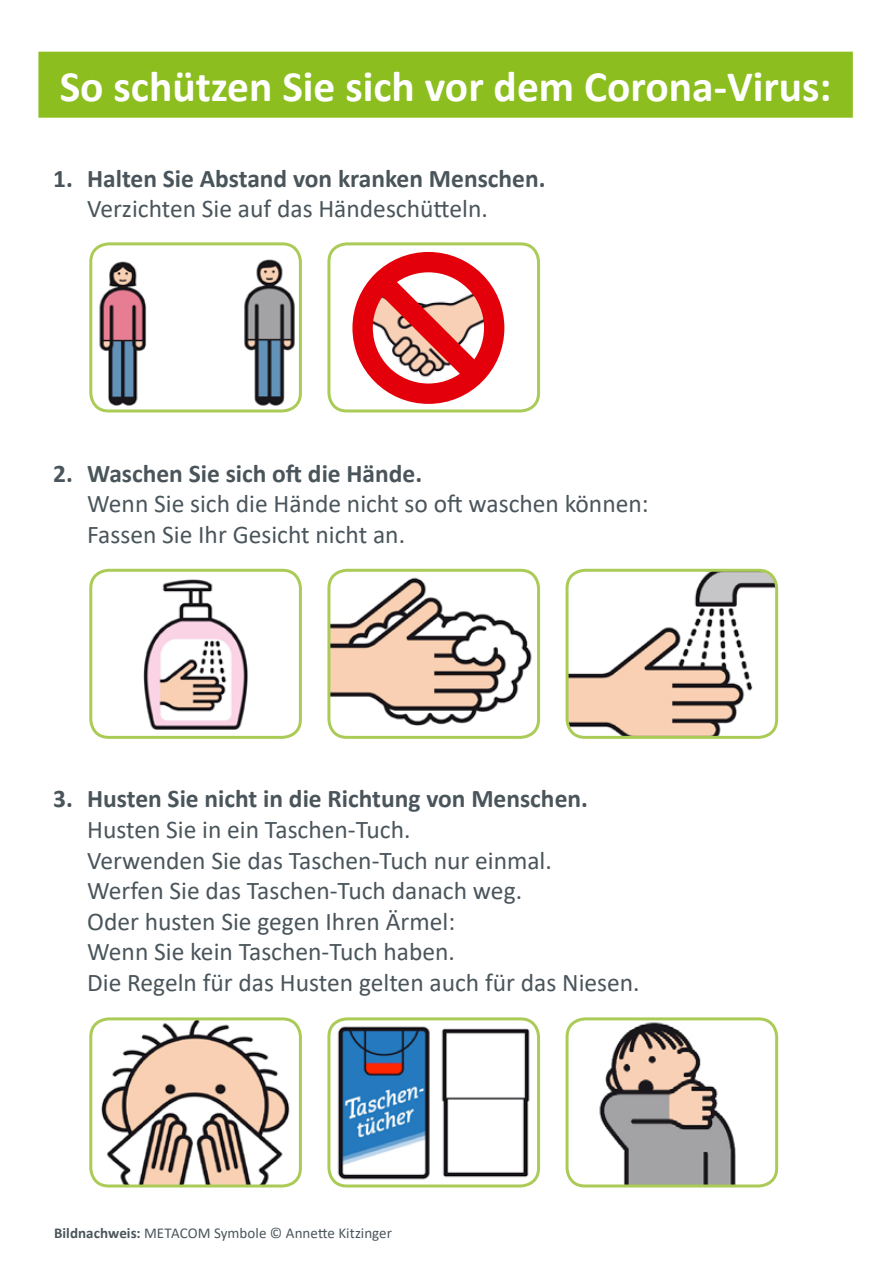
<style>
.page{position:relative;width:893px;height:1263px;background:#fff}
.page>*{position:absolute;margin:0;border:0;box-sizing:border-box;transform-origin:0 0}
.t1{font:700 43.5px "Calibri";color:#fff}
.t2{font:25.5px/30.6px "Calibri";color:#4a555b}
.t3{font:700 25.5px "Calibri";color:#4a555b}
.t4{font:15px "Calibri";letter-spacing:.005em;color:#4a555b}
.s1{font-weight:700}
</style>
<div class="page">
<div style="left:38px;top:52px;width:815px;height:66px;background:#8bbe1e"></div>
<img style="left:93px;top:1021px;width:207px;height:165px">
<div style="left:89px;top:1017px;width:213px;height:170px;border:3px solid #abcb57;border-radius:18px"></div>
<img style="left:331px;top:1021px;width:207px;height:165px">
<div style="left:327px;top:1017px;width:213px;height:170px;border:3px solid #abcb57;border-radius:18px"></div>
<img style="left:567px;top:1021px;width:210px;height:165px">
<div style="left:566px;top:1017px;width:212px;height:170px;border:3px solid #abcb57;border-radius:18px"></div>
<img style="left:567px;top:570px;width:210px;height:167px">
<div style="left:566px;top:569px;width:212px;height:170px;border:3px solid #abcb57;border-radius:18px"></div>
<img style="left:331px;top:570px;width:207px;height:165px">
<div style="left:327px;top:569px;width:213px;height:170px;border:3px solid #abcb57;border-radius:18px"></div>
<img style="left:143px;top:579px;width:105px;height:151px">
<div style="left:89px;top:569px;width:213px;height:170px;border:3px solid #abcb57;border-radius:18px"></div>
<div style="left:89px;top:242px;width:213px;height:170px;border:3px solid #abcb57;border-radius:18px"></div>
<img style="left:244px;top:259px;width:51px;height:149px">
<img style="left:97px;top:261px;width:50px;height:147px">
<div style="left:327px;top:242px;width:213px;height:170px;border:3px solid #abcb57;border-radius:18px"></div>
<svg style="left:354px;top:254px;width:149px;height:148px"></svg>
<h1 class="t1" style="left:60px;top:55px;width:773px">So schützen Sie sich vor dem Corona-Virus:</h1>
<p class="t3" style="left:53px;top:160px;width:494px">1. Halten Sie Abstand von kranken Menschen.</p>
<p class="t2" style="left:87px;top:193px;width:402px">Verzichten Sie auf das Händeschütteln.</p>
<p class="t3" style="left:53px;top:455px;width:371px">2. Waschen Sie sich oft die Hände.</p>
<p class="t2" style="left:87px;top:488px;width:563px">Wenn Sie sich die Hände nicht so oft waschen können:<br>Fassen Sie Ihr Gesicht nicht an.</p>
<p class="t3" style="left:53px;top:781px;width:536px">3. Husten Sie nicht in die Richtung von Menschen.</p>
<p class="t2" style="left:87px;top:813px;width:554px">Husten Sie in ein Taschen-Tuch.<br>Verwenden Sie das Taschen-Tuch nur einmal.<br>Werfen Sie das Taschen-Tuch danach weg.<br>Oder husten Sie gegen Ihren Ärmel:<br>Wenn Sie kein Taschen-Tuch haben.<br>Die Regeln für das Husten gelten auch für das Niesen.</p>
<p class="t4" style="left:54px;top:1223px;width:339px"><span class="s1">Bildnachweis:</span> METACOM Symbole © Annette Kitzinger</p>
</div>
